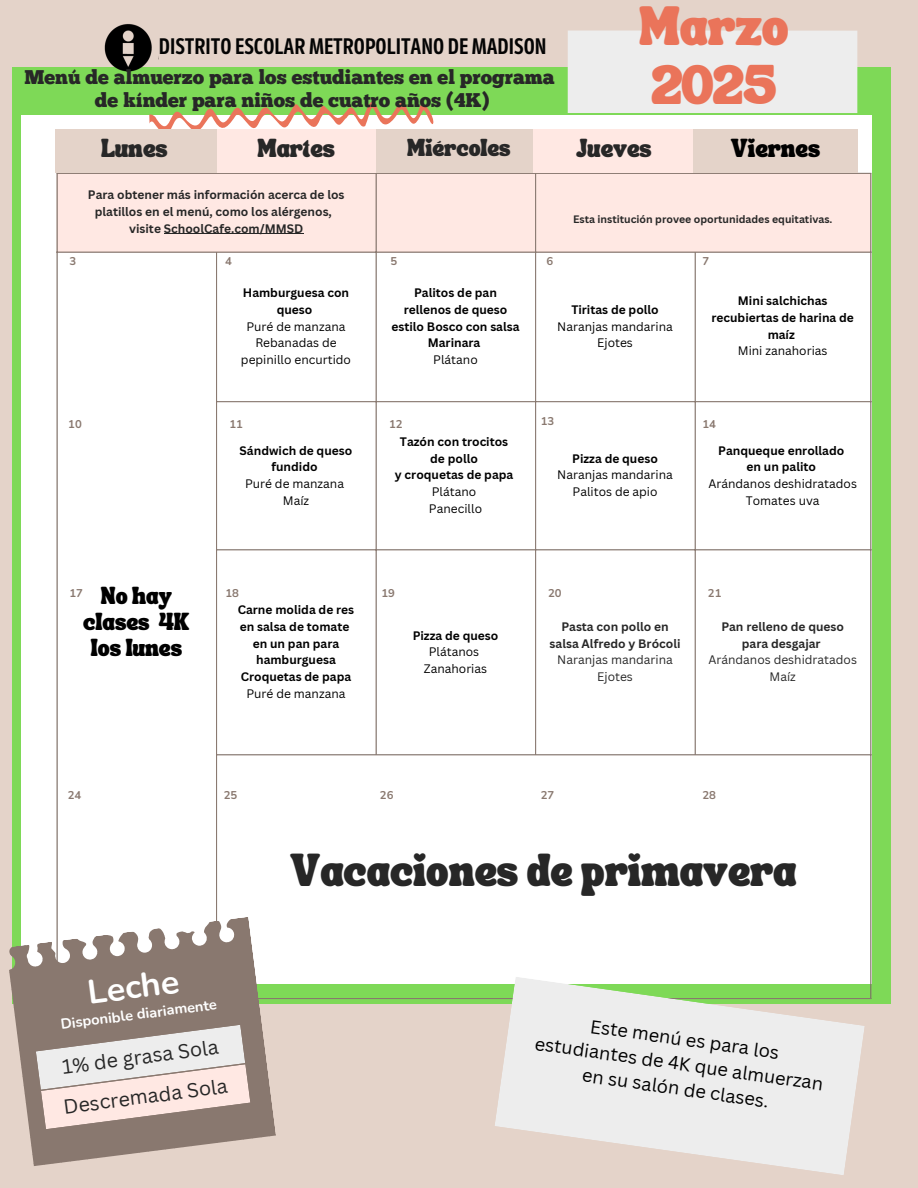
<style>
.page{position:relative;width:918px;height:1188px;background:#e4d3c9}
.page>*{position:absolute;margin:0;border:0;box-sizing:border-box;transform-origin:0 0}
.t1{font:700 34.05px "Nunito";color:#fff}
.t2{font:26.85px "TANSONGBIRD";color:#ea745a}
.t3{font:700 22.5px "Mozer";color:#040404}
.t4{font:22.5px "TANSONGBIRD";color:#272727}
.t5{font:19.8px/23.7px "Chunk Five";color:#272727;text-align:center}
.t6{font:19.8px "Canva Sans";color:#272727}
.t7{font:18.3px/24.8px "Canva Sans";color:#000;text-align:center}
.t8{font:700 14.55px "Nunito";color:#fff}
.t9{font:12.75px "TANSONGBIRD";color:#272727}
.t10{font:12.75px "TANSONGBIRD";color:#000}
.t11{font:700 12px/16.6px "Canva Sans";color:#000;text-align:center}
.t12{font:12px/16.6px "Canva Sans";color:#000;text-align:center}
.t13{font:700 12px/16.6px "Canva Sans";color:#272727;text-align:center}
.t14{font:12px/16.6px "Canva Sans";color:#272727;text-align:center}
.t15{font:12px/26.2px "TANSONGBIRD";color:#000;text-align:center}
.t16{font:12px "TANSONGBIRD";color:#272727}
.t17{font:700 11.25px "Nunito";color:#89786f}
.t18{font:700 10.5px "Canva Sans";color:#272727}
.s1{font-weight:700}
.s2{font-weight:400}
</style>
<div class="page">
<div style="left:12px;top:67px;width:879px;height:936px;background:#7ed957"></div>
<div style="left:21px;top:115px;width:850px;height:869px;background:#fff"></div>
<div style="left:58px;top:174px;width:812px;height:78px;background:#ffe8e3"></div>
<svg style="left:696px;top:402px;width:174px;height:149px"></svg>
<hr style="left:164px;top:234px;width:139px;height:1px;background:#272727">
<hr style="left:57px;top:174px;width:1px;height:824px;background:#89786f">
<hr style="left:216px;top:253px;width:1px;height:745px;background:#89786f">
<hr style="left:376px;top:174px;width:1px;height:580px;background:#89786f">
<hr style="left:535px;top:174px;width:1px;height:580px;background:#89786f">
<hr style="left:695px;top:253px;width:1px;height:501px;background:#89786f">
<hr style="left:870px;top:174px;width:1px;height:824px;background:#89786f">
<hr style="left:57px;top:173px;width:814px;height:1px;background:#89786f">
<hr style="left:57px;top:252px;width:814px;height:1px;background:#89786f">
<hr style="left:216px;top:401px;width:655px;height:1px;background:#89786f">
<hr style="left:216px;top:549px;width:655px;height:1px;background:#89786f">
<hr style="left:216px;top:754px;width:655px;height:1px;background:#89786f">
<hr style="left:57px;top:998px;width:814px;height:1px;background:#89786f">
<svg style="left:148px;top:101px;width:288px;height:29px"></svg>
<svg style="left:495px;top:977px;width:370px;height:198px;fill:#ededed"></svg>
<svg style="left:9px;top:917px;width:267px;height:249px;fill:#89786f"></svg>
<svg style="left:36px;top:1025px;width:214px;height:104px;background:#d6c9c4"></svg>
<div style="left:567px;top:30px;width:291px;height:83px;background:#ededed"></div>
<div style="left:55px;top:130px;width:162px;height:43px;background:#e4d3c9"></div>
<div style="left:217px;top:130px;width:159px;height:43px;background:#ffe8e3"></div>
<div style="left:376px;top:130px;width:157px;height:43px;background:#e4d3c9"></div>
<div style="left:533px;top:130px;width:160px;height:43px;background:#ffe8e3"></div>
<div style="left:694px;top:130px;width:164px;height:43px;background:#e4d3c9"></div>
<img style="left:104px;top:24px;width:55px;height:79px">
<p class="t3" style="left:159px;top:33px;width:389px">DISTRITO ESCOLAR METROPOLITANO DE MADISON</p>
<p class="t5" style="left:25px;top:67px;width:532px">Menú de almuerzo para los estudiantes en el programa de kínder para niños de cuatro años (4K)</p>
<p class="t2" style="left:639px;top:20px;width:151px">Marzo</p>
<p class="t2" style="left:652px;top:79px;width:126px">2025</p>
<p class="t9" style="left:101px;top:145px;width:68px">Lunes</p>
<p class="t9" style="left:257px;top:145px;width:79px">Martes</p>
<p class="t16" style="left:407px;top:145px;width:105px">Miércoles</p>
<p class="t9" style="left:576px;top:145px;width:77px">Jueves</p>
<p class="t10" style="left:731px;top:145px;width:91px">Viernes</p>
<p class="t13" style="left:88px;top:186px;width:258px">Para obtener más información acerca de los platillos en el menú, como los alérgenos,</p>
<h1 class="t13" style="left:129px;top:220px;width:176px">visite SchoolCafe.com/MMSD</h1>
<p class="t18" style="left:573px;top:212px;width:261px">Esta institución provee oportunidades equitativas.</p>
<p class="t17" style="left:69px;top:254px;width:8px">3</p>
<p class="t17" style="left:225px;top:254px;width:8px">4</p>
<p class="t17" style="left:390px;top:254px;width:8px">5</p>
<p class="t17" style="left:546px;top:254px;width:8px">6</p>
<p class="t17" style="left:702px;top:254px;width:8px">7</p>
<h2 class="t11" style="left:243px;top:284px;width:108px">Hamburguesa con queso</h2>
<h3 class="t12" style="left:241px;top:318px;width:112px">Puré de manzana<br>Rebanadas de pepinillo encurtido</h3>
<p class="t11" style="left:391px;top:284px;width:130px">Palitos de pan rellenos de queso estilo Bosco con salsa<br>Marinara</p>
<p class="t12" style="left:433px;top:351px;width:46px">Plátano</p>
<p class="t12" style="left:557px;top:301px;width:117px"><span class="s1">Tiritas de pollo<br></span>Naranjas mandarina<br>Ejotes</p>
<p class="t11" style="left:711px;top:292px;width:144px">Mini salchichas recubiertas de harina de maíz</p>
<p class="t12" style="left:738px;top:342px;width:91px">Mini zanahorias</p>
<p class="t17" style="left:68px;top:417px;width:15px">10</p>
<p class="t17" style="left:230px;top:417px;width:15px">11</p>
<p class="t17" style="left:389px;top:417px;width:15px">12</p>
<p class="t17" style="left:541px;top:414px;width:15px">13</p>
<p class="t17" style="left:702px;top:417px;width:15px">14</p>
<p class="t11" style="left:240px;top:442px;width:114px">Sándwich de queso fundido</p>
<p class="t12" style="left:245px;top:475px;width:101px">Puré de manzana</p>
<p class="t12" style="left:283px;top:492px;width:28px">Maíz</p>
<p class="t11" style="left:400px;top:433px;width:110px">Tazón con trocitos</p>
<p class="t11" style="left:430px;top:450px;width:49px">de pollo</p>
<p class="t11" style="left:395px;top:466px;width:120px">y croquetas de papa</p>
<p class="t12" style="left:432px;top:483px;width:46px">Plátano</p>
<p class="t12" style="left:429px;top:500px;width:55px">Panecillo</p>
<p class="t12" style="left:557px;top:450px;width:117px"><span class="s1">Pizza de queso<br></span>Naranjas mandarina<br>Palitos de apio</p>
<p class="t11" style="left:718px;top:442px;width:128px">Panqueque enrollado</p>
<p class="t11" style="left:747px;top:459px;width:71px">en un palito</p>
<p class="t12" style="left:708px;top:475px;width:150px">Arándanos deshidratados</p>
<p class="t12" style="left:746px;top:492px;width:75px">Tomates uva</p>
<h1 class="t15" style="left:83px;top:586px;width:108px">No hay clases 4K los lunes</h1>
<p class="t17" style="left:69px;top:585px;width:15px">17</p>
<p class="t17" style="left:225px;top:585px;width:15px">18</p>
<p class="t17" style="left:382px;top:585px;width:15px">19</p>
<p class="t17" style="left:548px;top:585px;width:15px">20</p>
<p class="t17" style="left:708px;top:585px;width:15px">21</p>
<p class="t11" style="left:238px;top:601px;width:118px;text-align:left">Carne molida de res en salsa de tomate</p>
<p class="t11" style="left:241px;top:635px;width:112px">en un pan para hamburguesa<br>Croquetas de papa<br><span class="s2">Puré de manzana</span></p>
<p class="t11" style="left:413px;top:627px;width:87px">Pizza de queso<br><span class="s2">Plátanos</span></p>
<p class="t13" style="left:550px;top:618px;width:132px">Pasta con pollo en salsa Alfredo y Brócoli<br><span class="s2">Naranjas mandarina<br>Ejotes</span></p>
<p class="t13" style="left:721px;top:618px;width:124px">Pan relleno de queso para desgajar</p>
<p class="t14" style="left:708px;top:651px;width:150px">Arándanos deshidratados<br>Maíz</p>
<p class="t12" style="left:424px;top:660px;width:65px">Zanahorias</p>
<p class="t17" style="left:68px;top:787px;width:15px">24</p>
<p class="t17" style="left:224px;top:787px;width:15px">25</p>
<p class="t17" style="left:380px;top:787px;width:15px">26</p>
<p class="t17" style="left:541px;top:787px;width:15px">27</p>
<p class="t17" style="left:702px;top:787px;width:15px">28</p>
<p class="t1" style="left:85px;top:970px;width:94px;rotate:-7deg">Leche</p>
<p class="t8" style="left:60px;top:1014px;width:159px;rotate:-7deg">Disponible diariamente</p>
<p class="t6" style="left:61px;top:1052px;width:159px;rotate:-7deg">1% de grasa Sola</p>
<p class="t6" style="left:62px;top:1092px;width:167px;rotate:-7deg">Descremada Sola</p>
<p class="t4" style="left:290px;top:865px;width:508px">Vacaciones de primavera</p>
<h3 class="t7" style="left:540px;top:1006px;width:292px;rotate:8deg">Este menú es para los estudiantes de 4K que almuerzan en su salón de clases.</h3>
</div>
